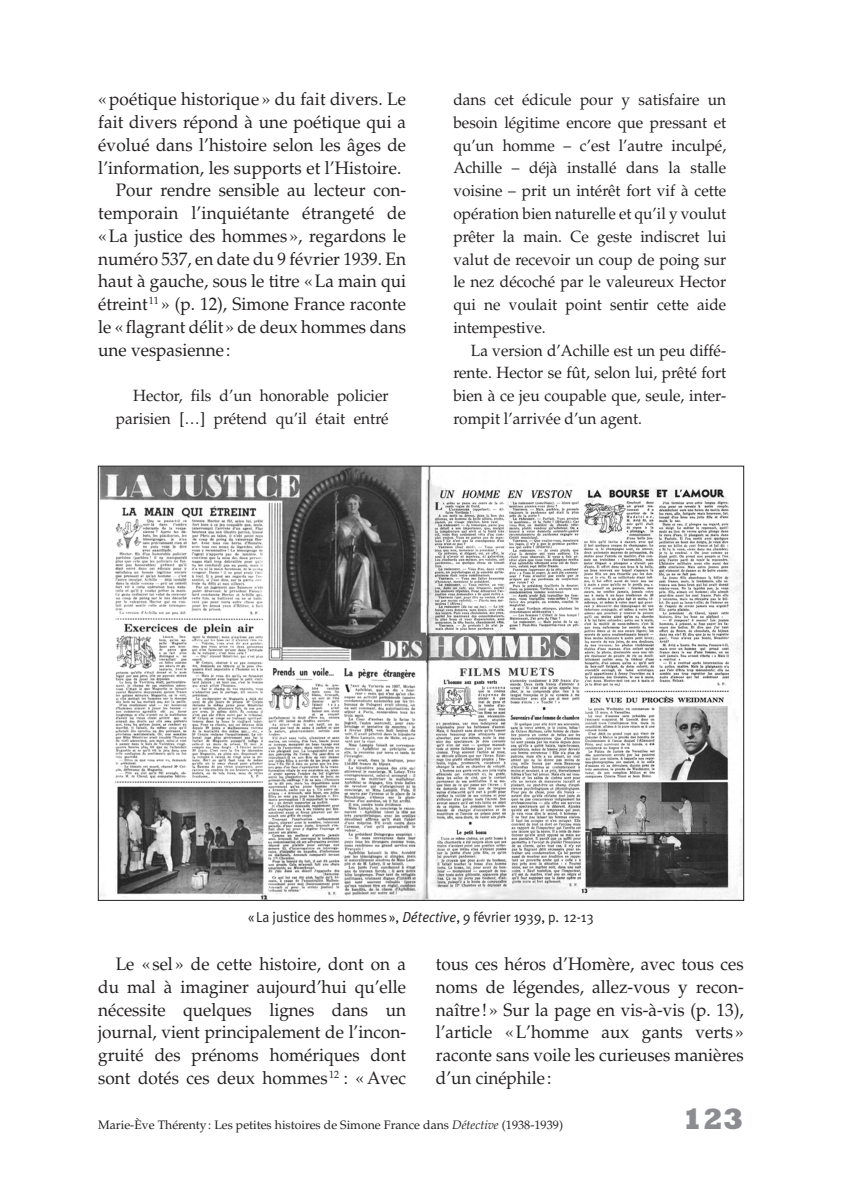
<style>
.page{position:relative;width:842px;height:1189px;background:#fff}
.page>*{position:absolute;margin:0;border:0;box-sizing:border-box;transform-origin:0 0}
.t1{font:800 29.75px "Rockwell Std";color:#8b8d90}
.t2{font:18.03px/22.8px "Palatino LT Std";color:#231f20;text-align:justify;scale:.95 1}
.t3{font:16.28px/22.8px "Palatino LT Std";color:#231f20;text-align:justify;scale:.95 1}
.t4{font:14.35px "Meta Plus";color:#231f20;scale:.95 1}
.t5{font:12.25px "Palatino LT Std";color:#231f20}
.s1{font-style:italic}
</style>
<div class="page">
<img style="left:100px;top:467px;width:641px;height:431px">
<p class="t2" style="left:98px;top:88px;width:325px">«poétique historique » du fait divers. Le</p>
<p class="t2" style="left:98px;top:111px;width:325px">fait divers répond à une poétique qui a</p>
<p class="t2" style="left:98px;top:133px;width:325px">évolué dans l’histoire selon les âges de</p>
<p class="t2" style="left:98px;top:156px;width:320px">l’information, les supports et l’Histoire.</p>
<p class="t2" style="left:116px;top:179px;width:306px">Pour rendre sensible au lecteur con-</p>
<p class="t2" style="left:98px;top:202px;width:325px">temporain l’inquiétante étrangeté de</p>
<p class="t2" style="left:98px;top:224px;width:325px">«La justice des hommes», regardons le</p>
<p class="t2" style="left:98px;top:247px;width:325px">numéro 537, en date du 9 février 1939. En</p>
<p class="t2" style="left:98px;top:270px;width:325px">haut à gauche, sous le titre «La main qui</p>
<p class="t2" style="left:98px;top:293px;width:325px">étreint<sup>11</sup> » (p. 12), Simone France raconte</p>
<p class="t2" style="left:98px;top:315px;width:325px">le «flagrant délit» de deux hommes dans</p>
<p class="t2" style="left:98px;top:338px;width:140px">une vespasienne :</p>
<p class="t3" style="left:116px;top:384px;width:288px;text-align:right">Hector, fils d’un honorable policier parisien […] prétend qu’il était entré</p>
<p class="t3" style="left:453px;top:88px;width:288px">dans cet édicule pour y satisfaire un besoin légitime encore que pressant et qu’un homme – c’est l’autre inculpé, Achille – déjà installé dans la stalle voisine – prit un intérêt fort vif à cette opération bien naturelle et qu’il y voulut prêter la main. Ce geste indiscret lui valut de recevoir un coup de poing sur le nez décoché par le valeureux Hector qui ne voulait point sentir cette aide intempestive.</p>
<p class="t3" style="left:453px;top:339px;width:288px;text-indent:17px">La version d’Achille est un peu diffé&shy;rente. Hector se fût, selon lui, prêté fort bien à ce jeu coupable que, seule, inter&shy;rompit l’arrivée d’un agent.</p>
<p class="t4" style="left:247px;top:909px;width:366px">«La justice des hommes», <span class="s1">Détective</span>, 9 février 1939, p. 12-13</p>
<p class="t2" style="left:98px;top:952px;width:325px;text-indent:18px">Le «sel» de cette histoire, dont on a du mal à imaginer aujourd’hui qu’elle nécessite quelques lignes dans un journal, vient principalement de l’incon&shy;gruité des prénoms homériques dont sont dotés ces deux hommes <sup>12</sup> : « Avec</p>
<p class="t2" style="left:436px;top:952px;width:325px">tous ces héros d’Homère, avec tous ces noms de légendes, allez-vous y recon&shy;naître !» Sur la page en vis-à-vis (p. 13), l’article «L’homme aux gants verts» raconte sans voile les curieuses manières d’un cinéphile :</p>
<p class="t5" style="left:98px;top:1117px;width:466px">Marie-Ève Thérenty: Les petites histoires de Simone France dans <span class="s1">Détective</span> (1938‑1939)</p>
<h1 class="t1" style="left:682px;top:1100px;width:63px">123</h1>
</div>
